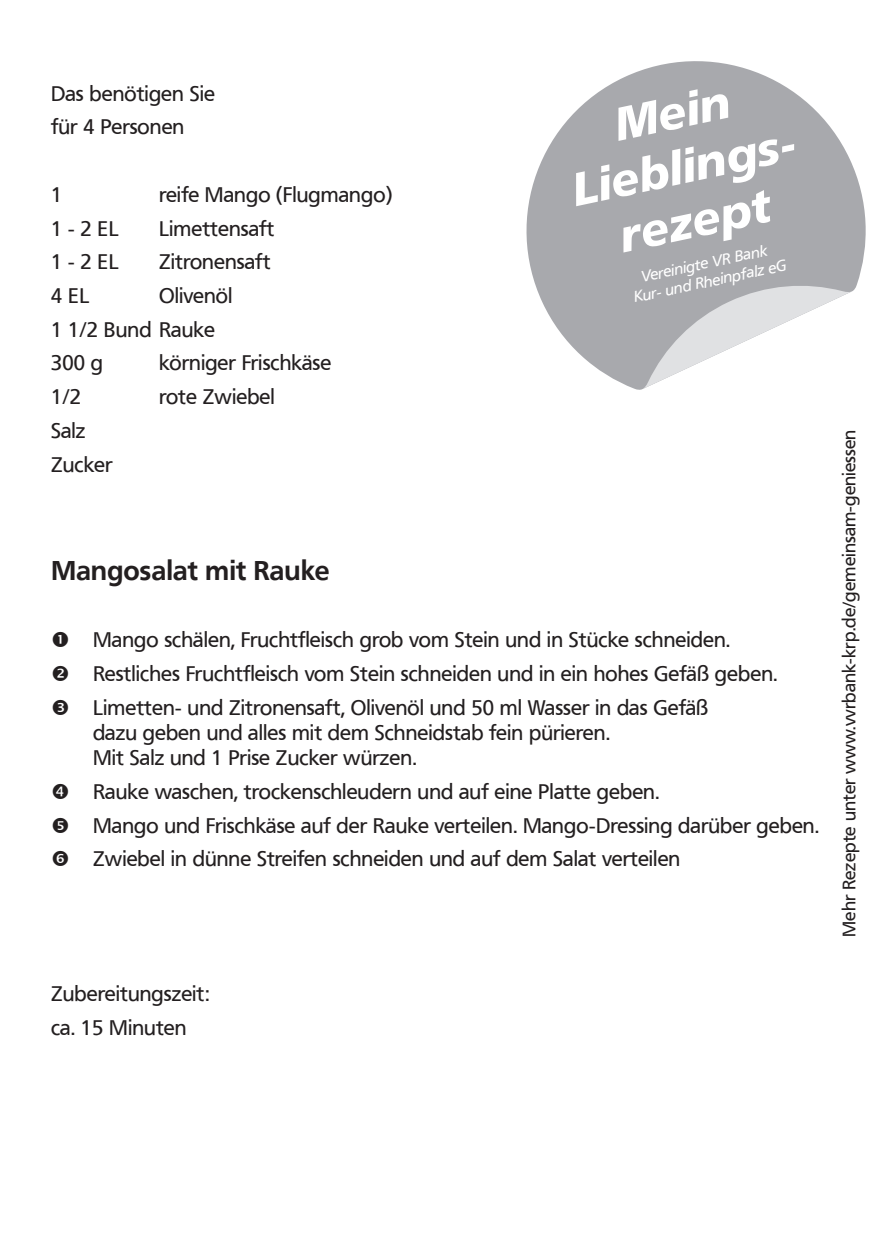
<style>
.page{position:relative;width:893px;height:1259px;background:#fff}
.page>*{position:absolute;margin:0;border:0;box-sizing:border-box;transform-origin:0 0}
.t1{font:italic 700 45.9px/55.2px "Frutiger VR";color:#fff;text-align:center}
.t2{font:700 27px "Frutiger VR";color:#231f20}
.t3{font:21px/33.6px "Frutiger VR";color:#231f20}
.t4{font:18px "Frutiger VR";color:#231f20}
.t5{font:italic 15.3px/18.3px "Frutiger VR";color:#fff;text-align:center}
</style>
<div class="page">
<svg style="left:526px;top:61px;width:340px;height:329px;fill:#a8a9ad"></svg>
<svg style="left:642px;top:282px;width:210px;height:107px"></svg>
<p class="t3" style="left:51px;top:77px;width:166px">Das benötigen Sie für 4 Personen</p>
<p class="t3" style="left:51px;top:178px;width:13px">1</p>
<p class="t3" style="left:159px;top:178px;width:235px">reife Mango (Flugmango)</p>
<p class="t3" style="left:51px;top:212px;width:70px">1 - 2 EL</p>
<p class="t3" style="left:159px;top:212px;width:117px">Limettensaft</p>
<p class="t3" style="left:51px;top:245px;width:70px">1 - 2 EL</p>
<p class="t3" style="left:159px;top:245px;width:113px">Zitronensaft</p>
<p class="t3" style="left:51px;top:279px;width:40px">4 EL</p>
<p class="t3" style="left:51px;top:279px;width:183px;text-indent:108px">Olivenöl<br>1 1/2 Bund Rauke<br>300 g</p>
<p class="t3" style="left:159px;top:346px;width:174px">körniger Frischkäse</p>
<p class="t3" style="left:51px;top:380px;width:32px">1/2</p>
<p class="t3" style="left:159px;top:380px;width:117px">rote Zwiebel</p>
<p class="t3" style="left:51px;top:414px;width:63px">Salz<br>Zucker</p>
<p class="t2" style="left:51px;top:554px;width:280px">Mangosalat mit Rauke</p>
<h1 class="t1" style="left:555px;top:110px;width:236px;rotate:-12deg">Mein<br>Lieblings&shy;rezept</h1>
<p class="t5" style="left:628px;top:270px;width:157px;rotate:-12deg">Vereinigte VR Bank<br>Kur- und Rheinpfalz eG</p>
<p class="t3" style="left:93px;top:623px;width:686px">Mango schälen, Fruchtfleisch grob vom Stein und in Stücke schneiden.<br>Restliches Fruchtfleisch vom Stein schneiden und in ein hohes Gefäß geben.<br>Limetten- und Zitronensaft, Olivenöl und 50 ml Wasser in das Gefäß</p>
<p class="t3" style="left:93px;top:720px;width:518px;line-height:25.2px">dazu geben und alles mit dem Schneidstab fein pürieren.<br>Mit Salz und 1 Prise Zucker würzen.</p>
<p class="t3" style="left:93px;top:775px;width:728px">Rauke waschen, trockenschleudern und auf eine Platte geben.<br>Mango und Frischkäse auf der Rauke verteilen. Mango-Dressing darüber geben.<br>Zwiebel in dünne Streifen schneiden und auf dem Salat verteilen</p>
<p class="t3" style="left:51px;top:977px;width:160px">Zubereitungszeit: ca. 15 Minuten</p>
<p class="t4" style="left:839px;top:937px;width:509px;rotate:-90deg">Mehr Rezepte unter www.vvrbank-krp.de/gemeinsam-geniessen</p>
</div>
